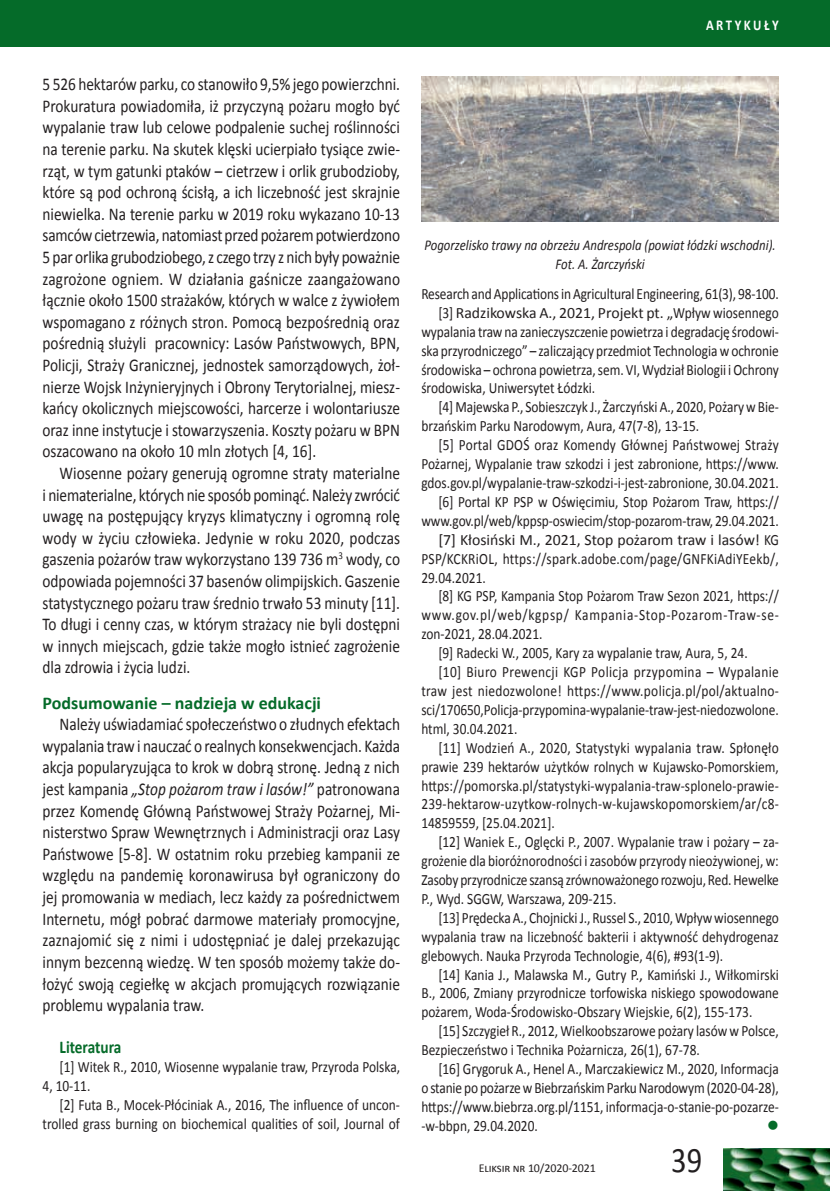
<style>
.page{position:relative;width:830px;height:1191px;background:#fff}
.page>*{position:absolute;margin:0;border:0;box-sizing:border-box;transform-origin:0 0}
.t1{font:36px "Calibri";color:#231f20;scale:.85 1}
.t2{font:18px/21.6px "Calibri";color:#231f20;text-align:justify;scale:.85 1}
.t3{font:700 18px "Calibri";color:#056b29}
.t4{font:700 18px "Calibri";color:#056b29;scale:.85 1}
.t5{font:15.75px/18.9px "Calibri";color:#231f20;scale:.85 1}
.t6{font:15.75px "Calibri";letter-spacing:.02em;color:#231f20;scale:.85 1}
.t7{font:15.75px "Calibri";letter-spacing:.025em;color:#231f20;scale:.85 1}
.t8{font:15.75px "Calibri";letter-spacing:.05em;color:#231f20;scale:.85 1}
.t9{font:15.75px "Calibri";color:#231f20}
.t10{font:15.75px "Wingdings";color:#056b29}
.t11{font:italic 15px/18.8px "Calibri";color:#231f20;text-align:center;scale:.85 1}
.t12{font:700 15px "Calibri";letter-spacing:.2em;color:#fff;scale:.85 1}
.t13{font:12px "Calibri";letter-spacing:-.01em;color:#231f20}
.s1{font-style:italic}
</style>
<div class="page">
<div style="left:0;top:0;width:829px;height:47px;background:#056b29"></div>
<img style="left:723px;top:1148px;width:106px;height:43px">
<img style="left:421px;top:77px;width:357px;height:144px">
<p class="t2" style="left:43px;top:73px;width:422px">5 526 hektarów parku, co stanowiło 9,5% jego powierzchni.<br>Prokuratura powiadomiła, iż przyczyną pożaru mogło być wypalanie traw lub celowe podpalenie suchej roślinności na terenie parku. Na skutek klęski ucierpiało tysiące zwie&shy;rząt, w tym gatunki ptaków – cietrzew i orlik grubodzioby, które są pod ochroną ścisłą, a ich liczebność jest skrajnie niewielka. Na terenie parku w 2019 roku wykazano 10-13 samców cietrzewia, natomiast przed pożarem potwierdzono 5 par orlika grubodziobego, z czego trzy z nich były poważnie zagrożone ogniem. W działania gaśnicze zaangażowano łącznie około 1500 strażaków, których w walce z żywiołem wspomagano z różnych stron. Pomocą bezpośrednią oraz pośrednią służyli pracownicy: Lasów Państwowych, BPN, Policji, Straży Granicznej, jednostek samorządowych, żoł&shy;nierze Wojsk Inżynieryjnych i Obrony Terytorialnej, miesz&shy;kańcy okolicznych miejscowości, harcerze i wolontariusze oraz inne instytucje i stowarzyszenia. Koszty pożaru w BPN oszacowano na około 10 mln złotych [4, 16].</p>
<p class="t2" style="left:43px;top:462px;width:422px;text-indent:17px">Wiosenne pożary generują ogromne straty materialne i niematerialne, których nie sposób pominąć. Należy zwrócić uwagę na postępujący kryzys klimatyczny i ogromną rolę wody w życiu człowieka. Jedynie w roku 2020, podczas gaszenia pożarów traw wykorzystano 139 736 m<sup>3</sup> wody, co odpowiada pojemności 37 basenów olimpijskich. Gaszenie statystycznego pożaru traw średnio trwało 53 minuty [11].<br>To długi i cenny czas, w którym strażacy nie byli dostępni w innych miejscach, gdzie także mogło istnieć zagrożenie dla zdrowia i życia ludzi.</p>
<p class="t3" style="left:43px;top:691px;width:280px">Podsumowanie – nadzieja w edukacji</p>
<p class="t2" style="left:43px;top:713px;width:422px;text-indent:17px">Należy uświadamiać społeczeństwo o złudnych efektach wypalania traw i nauczać o realnych konsekwencjach. Każda akcja popularyzująca to krok w dobrą stronę. Jedną z nich jest kampania <span class="s1">„Stop pożarom traw i lasów!”</span> patronowana przez Komendę Główną Państwowej Straży Pożarnej, Mi&shy;nisterstwo Spraw Wewnętrznych i Administracji oraz Lasy Państwowe [5-8]. W ostatnim roku przebieg kampanii ze względu na pandemię koronawirusa był ograniczony do jej promowania w mediach, lecz każdy za pośrednictwem Internetu, mógł pobrać darmowe materiały promocyjne, zaznajomić się z nimi i udostępniać je dalej przekazując innym bezcenną wiedzę. W ten sposób możemy także do&shy;łożyć swoją cegiełkę w akcjach promujących rozwiązanie problemu wypalania traw.</p>
<p class="t4" style="left:60px;top:1035px;width:74px">Literatura</p>
<p class="t5" style="left:43px;top:1057px;width:422px;text-indent:17px">[1] Witek R., 2010, Wiosenne wypalanie traw, Przyroda Polska,<br>4, 10-11.</p>
<p class="t5" style="left:43px;top:1095px;width:422px;text-align:right">[2] Futa B., Mocek-Płóciniak A., 2016, The influence of uncon&shy;trolled grass burning on biochemical qualities of soil, Journal of</p>
<p class="t12" style="left:705px;top:16px;width:87px">ARTYKUŁY</p>
<p class="t11" style="left:424px;top:235px;width:414px">Pogorzelisko trawy na obrzeżu Andrespola (powiat łódzki wschodni).<br>Fot. A. Żarczyński</p>
<p class="t5" style="left:421px;top:284px;width:422px">Research and Applications in Agricultural Engineering, 61(3), 98-100.</p>
<p class="t5" style="left:438px;top:303px;width:402px">[3] Radzikowska A., 2021, Projekt pt. „Wpływ wiosennego</p>
<p class="t5" style="left:421px;top:322px;width:422px">wypalania traw na zanieczyszczenie powietrza i degradację środowi-</p>
<p class="t5" style="left:421px;top:341px;width:422px">ska przyrodniczego” – zaliczający przedmiot Technologia w ochronie</p>
<p class="t5" style="left:421px;top:360px;width:422px">środowiska – ochrona powietrza, sem. VI, Wydział Biologii i Ochrony</p>
<p class="t5" style="left:421px;top:379px;width:206px">środowiska, Uniwersytet Łódzki.</p>
<p class="t5" style="left:438px;top:398px;width:402px">[4] Majewska P., Sobieszczyk J., Żarczyński A., 2020, Pożary w Bie-</p>
<p class="t5" style="left:421px;top:416px;width:328px">brzańskim Parku Narodowym, Aura, 47(7-8), 13-15.</p>
<p class="t5" style="left:438px;top:435px;width:402px">[5] Portal GDOŚ oraz Komendy Głównej Państwowej Straży</p>
<p class="t5" style="left:421px;top:454px;width:422px">Pożarnej, Wypalanie traw szkodzi i jest zabronione, https://www.</p>
<p class="t5" style="left:421px;top:473px;width:422px">gdos.gov.pl/wypalanie-traw-szkodzi-i-jest-zabronione, 30.04.2021.</p>
<p class="t5" style="left:438px;top:492px;width:402px">[6] Portal KP PSP w Oświęcimiu, Stop Pożarom Traw, https://</p>
<p class="t5" style="left:421px;top:511px;width:422px">www.gov.pl/web/kppsp-oswiecim/stop-pozarom-traw, 29.04.2021.</p>
<p class="t9" style="left:438px;top:529px;width:342px">[7] Kłosiński M., 2021, Stop pożarom traw i lasów! KG</p>
<p class="t6" style="left:421px;top:548px;width:422px">PSP/KCKRiOL, https://spark.adobe.com/page/GNFKiAdiYEekb/,</p>
<p class="t5" style="left:421px;top:568px;width:77px">29.04.2021.</p>
<p class="t5" style="left:438px;top:587px;width:402px">[8] KG PSP, Kampania Stop Pożarom Traw Sezon 2021, https://</p>
<p class="t8" style="left:421px;top:605px;width:422px">www.gov.pl/web/kgpsp/ Kampania-Stop-Pozarom-Traw-se-</p>
<p class="t5" style="left:421px;top:624px;width:144px">zon-2021, 28.04.2021.</p>
<p class="t5" style="left:438px;top:643px;width:365px">[9] Radecki W., 2005, Kary za wypalanie traw, Aura, 5, 24.</p>
<p class="t7" style="left:438px;top:662px;width:402px">[10] Biuro Prewencji KGP Policja przypomina – Wypalanie</p>
<p class="t7" style="left:421px;top:681px;width:422px">traw jest niedozwolone! https://www.policja.pl/pol/aktualno-</p>
<p class="t5" style="left:421px;top:700px;width:422px">sci/170650,Policja-przypomina-wypalanie-traw-jest-niedozwolone.</p>
<p class="t5" style="left:421px;top:719px;width:114px">html, 30.04.2021.</p>
<p class="t5" style="left:438px;top:738px;width:402px">[11] Wodzień A., 2020, Statystyki wypalania traw. Spłonęło</p>
<p class="t5" style="left:421px;top:757px;width:422px">prawie 239 hektarów użytków rolnych w Kujawsko-Pomorskiem,</p>
<p class="t5" style="left:421px;top:776px;width:422px">https://pomorska.pl/statystyki-wypalania-traw-splonelo-prawie-</p>
<p class="t6" style="left:421px;top:794px;width:422px">239-hektarow-uzytkow-rolnych-w-kujawskopomorskiem/ar/c8-</p>
<p class="t5" style="left:421px;top:813px;width:158px">14859559, [25.04.2021].</p>
<p class="t5" style="left:438px;top:832px;width:402px">[12] Waniek E., Oglęcki P., 2007. Wypalanie traw i pożary – za-</p>
<p class="t5" style="left:421px;top:851px;width:422px">grożenie dla bioróżnorodności i zasobów przyrody nieożywionej, w:</p>
<p class="t5" style="left:421px;top:870px;width:422px">Zasoby przyrodnicze szansą zrównoważonego rozwoju, Red. Hewelke</p>
<p class="t5" style="left:421px;top:889px;width:231px">P., Wyd. SGGW, Warszawa, 209-215.</p>
<p class="t5" style="left:438px;top:908px;width:402px">[13] Prędecka A., Chojnicki J., Russel S., 2010, Wpływ wiosennego</p>
<p class="t5" style="left:421px;top:927px;width:422px">wypalania traw na liczebność bakterii i aktywność dehydrogenaz</p>
<p class="t5" style="left:421px;top:946px;width:356px">glebowych. Nauka Przyroda Technologie, 4(6), #93(1-9).</p>
<p class="t5" style="left:438px;top:965px;width:402px">[14] Kania J., Malawska M., Gutry P., Kamiński J., Wiłkomirski</p>
<p class="t5" style="left:421px;top:983px;width:422px">B., 2006, Zmiany przyrodnicze torfowiska niskiego spowodowane</p>
<p class="t5" style="left:421px;top:1002px;width:391px">pożarem, Woda-Środowisko-Obszary Wiejskie, 6(2), 155-173.</p>
<p class="t5" style="left:438px;top:1021px;width:402px">[15] Szczygieł R., 2012, Wielkoobszarowe pożary lasów w Polsce,</p>
<p class="t5" style="left:421px;top:1040px;width:329px">Bezpieczeństwo i Technika Pożarnicza, 26(1), 67-78.</p>
<p class="t5" style="left:438px;top:1059px;width:402px">[16] Grygoruk A., Henel A., Marczakiewicz M., 2020, Informacja</p>
<p class="t5" style="left:421px;top:1078px;width:422px">o stanie po pożarze w Biebrzańskim Parku Narodowym (2020-04-28),</p>
<p class="t5" style="left:421px;top:1097px;width:422px">https://www.biebrza.org.pl/1151, informacja-o-stanie-po-pozarze-</p>
<p class="t5" style="left:421px;top:1116px;width:138px">-w-bbpn, 29.04.2020.</p>
<p class="t10" style="left:766px;top:1116px;width:13px">●</p>
<p class="t13" style="left:478px;top:1160px;width:119px">Eliksir nr 10/2020-2021</p>
<h1 class="t1" style="left:671px;top:1137px;width:38px">39</h1>
</div>
